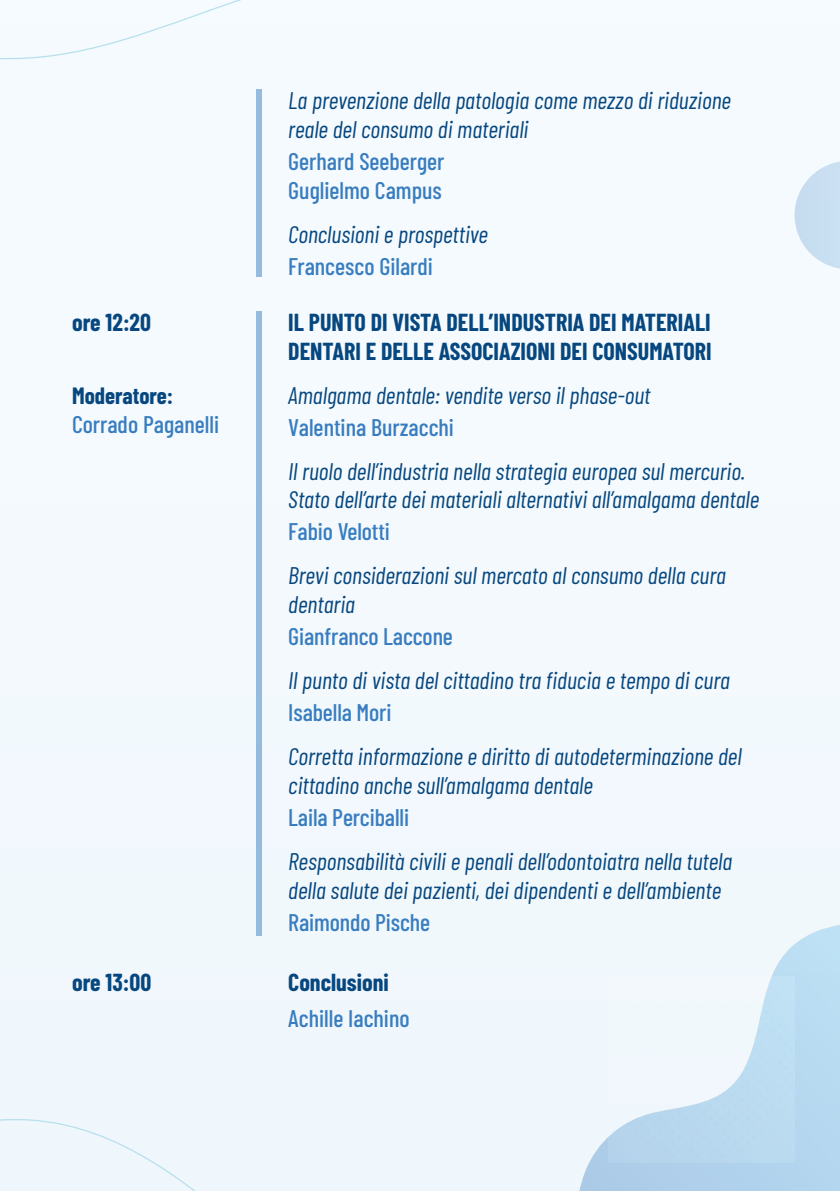
<style>
.page{position:relative;width:840px;height:1191px;background:#fff}
.page>*{position:absolute;margin:0;border:0;box-sizing:border-box;transform-origin:0 0}
.t1{font:italic 24px/28.8px "Barlow Condensed";color:#07477f}
.t2{font:500 24px/28.8px "Barlow Condensed";color:#387dc0}
.t3{font:700 24px/28.8px "Barlow Condensed";color:#07477f}
.t4{font:700 23px "Barlow Condensed";color:#07477f}
</style>
<div class="page">
<div style="left:0;top:0;width:839px;height:1191px;background:#f3f9fd"></div>
<svg style="left:764px;top:925px;width:75px;height:192px;background:#c1e0f3"></svg>
<svg style="left:0;top:0;width:241px;height:60px"></svg>
<svg style="left:0;top:1117px;width:839px;height:74px"></svg>
<svg style="left:607px;top:976px;width:187px;height:186px"></svg>
<div style="left:256px;top:90px;width:5px;height:187px;background:#96bbdf"></div>
<div style="left:256px;top:311px;width:5px;height:624px;background:#95bbde"></div>
<svg style="left:794px;top:162px;width:45px;height:107px"></svg>
<p class="t1" style="left:288px;top:84px;width:444px">La prevenzione della patologia come mezzo di riduzione reale del consumo di materiali</p>
<p class="t2" style="left:288px;top:145px;width:158px">Gerhard Seeberger<br>Guglielmo Campus</p>
<p class="t1" style="left:288px;top:218px;width:201px">Conclusioni e prospettive</p>
<p class="t2" style="left:288px;top:250px;width:146px">Francesco Gilardi</p>
<p class="t3" style="left:72px;top:306px;width:80px">ore 12:20</p>
<p class="t3" style="left:288px;top:306px;width:424px">IL PUNTO DI VISTA DELL’INDUSTRIA DEI MATERIALI<br>DENTARI E DELLE ASSOCIAZIONI DEI CONSUMATORI</p>
<p class="t1" style="left:288px;top:379px;width:363px">Amalgama dentale: vendite verso il phase-out</p>
<p class="t2" style="left:288px;top:411px;width:167px">Valentina Burzacchi</p>
<p class="t1" style="left:288px;top:455px;width:472px">Il ruolo dell’industria nella strategia europea sul mercurio.<br>Stato dell’arte dei materiali alternativi all’amalgama dentale</p>
<p class="t2" style="left:288px;top:515px;width:103px">Fabio Velotti</p>
<p class="t1" style="left:288px;top:559px;width:439px">Brevi considerazioni sul mercato al consumo della cura dentaria</p>
<p class="t2" style="left:288px;top:620px;width:166px">Gianfranco Laccone</p>
<p class="t1" style="left:288px;top:664px;width:443px">Il punto di vista del cittadino tra fiducia e tempo di cura</p>
<p class="t2" style="left:288px;top:696px;width:105px">Isabella Mori</p>
<p class="t1" style="left:288px;top:740px;width:454px">Corretta informazione e diritto di autodeterminazione del cittadino anche sull’amalgama dentale</p>
<p class="t2" style="left:288px;top:801px;width:122px">Laila Perciballi</p>
<p class="t1" style="left:288px;top:845px;width:445px">Responsabilità civili e penali dell’odontoiatra nella tutela della salute dei pazienti, dei dipendenti e dell’ambiente</p>
<p class="t2" style="left:288px;top:906px;width:143px">Raimondo Pische</p>
<p class="t4" style="left:72px;top:379px;width:103px">Moderatore:</p>
<p class="t2" style="left:72px;top:408px;width:148px">Corrado Paganelli</p>
<p class="t3" style="left:72px;top:966px;width:81px">ore 13:00</p>
<p class="t3" style="left:288px;top:966px;width:102px">Conclusioni</p>
<p class="t2" style="left:288px;top:1002px;width:123px">Achille Iachino</p>
</div>
